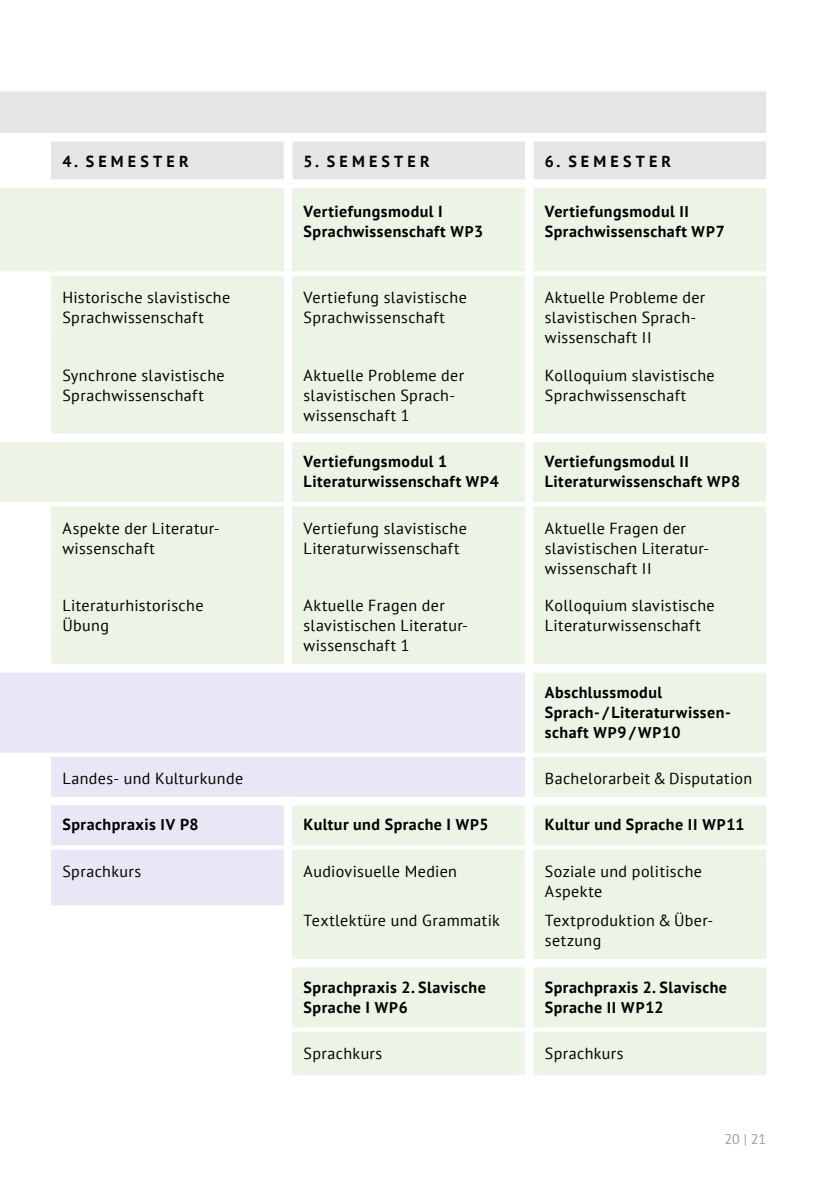
<style>
.page{position:relative;width:840px;height:1191px;background:#fff}
.page>*{position:absolute;margin:0;border:0;box-sizing:border-box;transform-origin:0 0}
.t1{font:16px/20px "PT Sans";letter-spacing:.025em;color:#000}
.t2{font:700 16px/20px "PT Sans";letter-spacing:.03em;color:#000}
.t3{font:700 16px "PT Sans";letter-spacing:.26em;color:#000}
.t4{font:14px "PT Sans";color:#9c9d9d}
.s1{font-size:15.6px}
</style>
<div class="page">
<div style="left:0;top:91px;width:765px;height:88px;background:#e5e5e5"></div>
<svg style="left:0;top:141px;width:533px;height:38px"></svg>
<svg style="left:0;top:188px;width:283px;height:476px;background:#eef5e8"></svg>
<div style="left:292px;top:188px;width:473px;height:887px;background:#ecf4e5"></div>
<div style="left:0;top:672px;width:524px;height:125px;background:#e8e7f5"></div>
<div style="left:0;top:133px;width:51px;height:8px;background:#fff"></div>
<div style="left:51px;top:133px;width:232px;height:8px;background:#fff"></div>
<div style="left:283px;top:133px;width:9px;height:8px;background:#fff"></div>
<div style="left:292px;top:133px;width:232px;height:8px;background:#fff"></div>
<div style="left:524px;top:133px;width:9px;height:8px;background:#fff"></div>
<div style="left:533px;top:133px;width:232px;height:8px;background:#fff"></div>
<div style="left:0;top:433px;width:51px;height:9px;background:#fff"></div>
<div style="left:51px;top:433px;width:232px;height:9px;background:#fff"></div>
<div style="left:292px;top:433px;width:232px;height:9px;background:#fff"></div>
<div style="left:524px;top:433px;width:9px;height:9px;background:#fff"></div>
<div style="left:533px;top:433px;width:232px;height:9px;background:#fff"></div>
<div style="left:292px;top:664px;width:232px;height:8px;background:#fff"></div>
<div style="left:524px;top:664px;width:9px;height:8px;background:#fff"></div>
<div style="left:533px;top:664px;width:232px;height:8px;background:#fff"></div>
<div style="left:292px;top:797px;width:232px;height:8px;background:#fff"></div>
<div style="left:524px;top:797px;width:9px;height:8px;background:#fff"></div>
<div style="left:533px;top:797px;width:232px;height:8px;background:#fff"></div>
<div style="left:292px;top:959px;width:232px;height:8px;background:#fff"></div>
<div style="left:524px;top:959px;width:9px;height:8px;background:#fff"></div>
<div style="left:533px;top:959px;width:232px;height:8px;background:#fff"></div>
<div style="left:0;top:271px;width:51px;height:5px;background:#fff"></div>
<div style="left:51px;top:271px;width:232px;height:5px;background:#fff"></div>
<div style="left:292px;top:271px;width:232px;height:5px;background:#fff"></div>
<div style="left:524px;top:271px;width:9px;height:5px;background:#fff"></div>
<div style="left:533px;top:271px;width:232px;height:5px;background:#fff"></div>
<hr style="left:0;top:502px;width:51px;height:4px;background:#fff">
<hr style="left:51px;top:502px;width:232px;height:4px;background:#fff">
<hr style="left:292px;top:502px;width:232px;height:4px;background:#fff">
<svg style="left:524px;top:502px;width:9px;height:4px"></svg>
<hr style="left:533px;top:502px;width:232px;height:4px;background:#fff">
<div style="left:0;top:752px;width:51px;height:5px;background:#fff"></div>
<div style="left:51px;top:752px;width:232px;height:5px;background:#fff"></div>
<div style="left:283px;top:752px;width:9px;height:5px;background:#fff"></div>
<div style="left:292px;top:752px;width:232px;height:5px;background:#fff"></div>
<div style="left:524px;top:752px;width:9px;height:5px;background:#fff"></div>
<div style="left:533px;top:752px;width:232px;height:5px;background:#fff"></div>
<div style="left:51px;top:805px;width:233px;height:100px;background:#e8e7f5"></div>
<hr style="left:292px;top:845px;width:232px;height:4px;background:#fff">
<svg style="left:524px;top:845px;width:9px;height:4px"></svg>
<hr style="left:533px;top:845px;width:232px;height:4px;background:#fff">
<hr style="left:292px;top:1027px;width:232px;height:4px;background:#fff">
<svg style="left:524px;top:1027px;width:9px;height:4px"></svg>
<hr style="left:533px;top:1027px;width:232px;height:4px;background:#fff">
<p class="t3" style="left:62px;top:150px;width:128px">4. SEMESTER</p>
<p class="t3" style="left:303px;top:150px;width:127px">5. SEMESTER</p>
<p class="t3" style="left:544px;top:150px;width:128px">6. SEMESTER</p>
<p class="t2" style="left:303px;top:201px;width:181px">Vertiefungsmodul I<br>Sprachwissenschaft <span class="s1">WP</span>3</p>
<p class="t2" style="left:544px;top:201px;width:181px">Vertiefungsmodul <span class="s1">II<br></span>Sprachwissenschaft <span class="s1">WP</span>7</p>
<p class="t1" style="left:62px;top:287px;width:169px">H istorische slavistische<br>Sprachwissenschaft</p>
<p class="t1" style="left:303px;top:287px;width:165px">Vertiefung slavistische<br>Sprachwissenschaft</p>
<p class="t1" style="left:544px;top:287px;width:162px">Aktuelle Probleme der slavistischen Sprach&shy;wissenschaft <span class="s1">II</span></p>
<p class="t1" style="left:62px;top:365px;width:164px">Synchrone slavistische<br>Sprachwissenschaft</p>
<p class="t1" style="left:303px;top:365px;width:162px">Aktuelle Probleme der slavistischen Sprach&shy;wissenschaft 1</p>
<p class="t1" style="left:544px;top:365px;width:171px">Kolloquium slavistische<br>Sprachwissenschaft</p>
<p class="t2" style="left:303px;top:451px;width:196px">Vertiefungsmodul 1<br>Literaturwissenschaft <span class="s1">WP</span>4</p>
<p class="t2" style="left:544px;top:451px;width:197px">Vertiefungsmodul <span class="s1">II<br></span>Literaturwissenschaft <span class="s1">WP</span>8</p>
<p class="t1" style="left:62px;top:517px;width:158px">Aspekte der Literatur&shy;wissenschaft</p>
<p class="t1" style="left:303px;top:517px;width:165px">Vertiefung slavistische<br>Literaturwissenschaft</p>
<p class="t1" style="left:544px;top:517px;width:166px">Aktuelle Fragen der slavistischen Literatur&shy;wissenschaft <span class="s1">II</span></p>
<p class="t1" style="left:62px;top:595px;width:142px">Literaturhistorische<br>Übung</p>
<p class="t1" style="left:303px;top:595px;width:166px">Aktuelle Fragen der slavistischen Literatur&shy;wissenschaft 1</p>
<p class="t1" style="left:544px;top:595px;width:171px">Kolloquium slavistische<br>Literaturwissenschaft</p>
<p class="t2" style="left:544px;top:682px;width:187px">Abschlussmodul<br>Sprach- / Literaturwissen&shy;schaft <span class="s1">WP</span>9/<span class="s1">WP</span>10</p>
<p class="t1" style="left:62px;top:768px;width:182px">Landes- und Kulturkunde</p>
<p class="t1" style="left:544px;top:768px;width:209px">Bachelorarbeit &amp; Disputation</p>
<p class="t2" style="left:62px;top:814px;width:138px">Sprachpraxis <span class="s1">IV</span> P8</p>
<p class="t2" style="left:303px;top:814px;width:186px">Kultur und Sprache I <span class="s1">WP</span>5</p>
<p class="t2" style="left:544px;top:814px;width:201px">Kultur und Sprache <span class="s1">II WP</span>11</p>
<p class="t1" style="left:62px;top:861px;width:80px">Sprachkurs</p>
<p class="t1" style="left:303px;top:861px;width:155px">Audiovisuelle Medien</p>
<p class="t1" style="left:544px;top:861px;width:159px">Soziale und politische<br>Aspekte</p>
<p class="t1" style="left:303px;top:910px;width:198px">Textlektüre und Grammatik</p>
<p class="t1" style="left:544px;top:910px;width:170px">Textproduktion &amp; Ü ber&shy;setzung</p>
<p class="t2" style="left:303px;top:976px;width:183px">Sprachpraxis 2. Slavische<br>Sprache I <span class="s1">WP</span>6</p>
<p class="t2" style="left:544px;top:976px;width:183px">Sprachpraxis 2. Slavische<br>Sprache <span class="s1">II WP</span>12</p>
<p class="t1" style="left:303px;top:1042px;width:80px">Sprachkurs</p>
<p class="t1" style="left:544px;top:1042px;width:80px">Sprachkurs</p>
<p class="t4" style="left:724px;top:1130px;width:43px">20 | 21</p>
</div>
